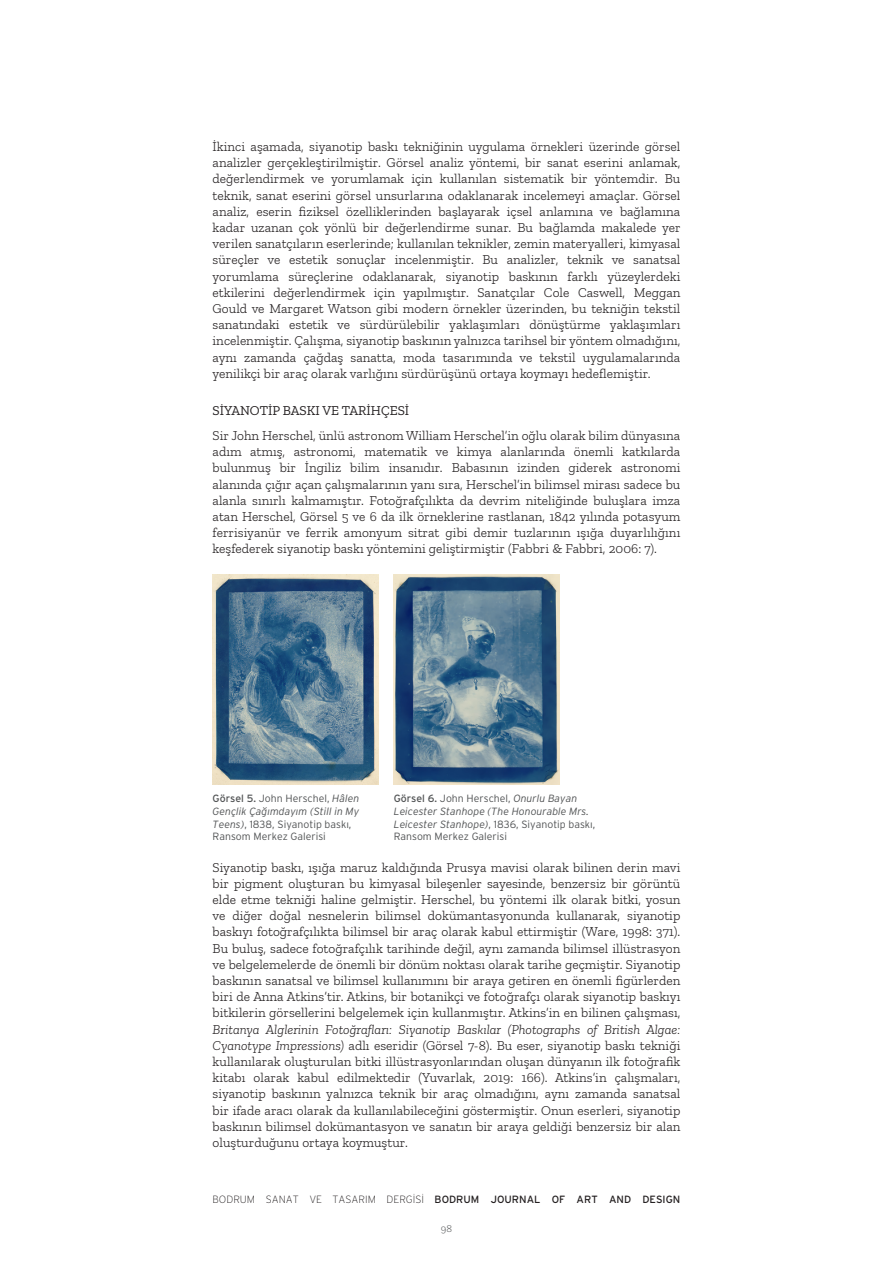
<style>
.page{position:relative;width:893px;height:1263px;background:#fff}
.page>*{position:absolute;margin:0;border:0;box-sizing:border-box;transform-origin:0 0}
.ana_metin{font:300 13.5px/16.2px "Zilla Slab";color:#231f20;text-align:justify}
.metin_ici_baslik{font:13.5px "Zilla Slab";color:#231f20}
.gorsel_etiketi{font:italic 300 10.5px/12.6px "Interstate";color:#525455}
.gorsel_etiketi-2{font:300 10.5px/12.6px "Interstate";color:#525455}
.t1{font:200 10.5px "Interstate";color:#231f20}
.t2{font:300 10.5px "Zilla Slab";color:#626465}
.s1{font-weight:400}
.s2{font-style:italic}
.s3{font-weight:400;font-style:normal}
.s4{font-style:normal}
</style>
<div class="page">
<img style="left:213px;top:574px;width:166px;height:210px">
<img style="left:394px;top:574px;width:166px;height:210px">
<p class="ana_metin" style="left:213px;top:138px;width:469px">İkinci aşamada, siyanotip baskı tekniğinin uygulama örnekleri üzerinde görsel analizler gerçekleştirilmiştir. Görsel analiz yöntemi, bir sanat eserini anlamak, değerlendirmek ve yorumlamak için kullanılan sistematik bir yöntemdir. Bu teknik, sanat eserini görsel unsurlarına odaklanarak incelemeyi amaçlar. Görsel analiz, eserin fiziksel özelliklerinden başlayarak içsel anlamına ve bağlamına kadar uzanan çok yönlü bir değerlendirme sunar. Bu bağlamda makalede yer verilen sanatçıların eserlerinde; kullanılan teknikler, zemin materyalleri, kimyasal süreçler ve estetik sonuçlar incelenmiştir. Bu analizler, teknik ve sanatsal yorumlama süreçlerine odaklanarak, siyanotip baskının farklı yüzeylerdeki etkilerini değerlendirmek için yapılmıştır. Sanatçılar Cole Caswell, Meggan Gould ve Margaret Watson gibi modern örnekler üzerinden, bu tekniğin tekstil sanatındaki estetik ve sürdürülebilir yaklaşımları dönüştürme yaklaşımları incelenmiştir. Çalışma, siyanotip baskının yalnızca tarihsel bir yöntem olmadığını, aynı zamanda çağdaş sanatta, moda tasarımında ve tekstil uygulamalarında yenilikçi bir araç olarak varlığını sürdürüşünü ortaya koymayı hedeflemiştir.</p>
<p class="metin_ici_baslik" style="left:213px;top:403px;width:198px">SİYANOTİP BASKI VE TARİHÇESİ</p>
<p class="ana_metin" style="left:213px;top:427px;width:469px">Sir John Herschel, ünlü astronom William Herschel’in oğlu olarak bilim dünyasına adım atmış, astronomi, matematik ve kimya alanlarında önemli katkılarda bulunmuş bir İngiliz bilim insanıdır. Babasının izinden giderek astronomi alanında çığır açan çalışmalarının yanı sıra, Herschel’in bilimsel mirası sadece bu alanla sınırlı kalmamıştır. Fotoğrafçılıkta da devrim niteliğinde buluşlara imza atan Herschel, Görsel 5 ve 6 da ilk örneklerine rastlanan, 1842 yılında potasyum ferrisiyanür ve ferrik amonyum sitrat gibi demir tuzlarının ışığa duyarlılığını keşfederek siyanotip baskı yöntemini geliştirmiştir (Fabbri &amp; Fabbri, 2006: 7).</p>
<p class="gorsel_etiketi-2" style="left:213px;top:792px;width:148px"><span class="s1">Görsel 5.</span> John Herschel, <span class="s2">Hâlen<br>Gençlik Çağımdayım (Still in My<br>Teens)</span>, 1838, Siyanotip baskı,<br>Ransom Merkez Galerisi</p>
<p class="gorsel_etiketi" style="left:394px;top:792px;width:203px"><span class="s3">Görsel 6.</span> <span class="s4">John Herschel,</span> Onurlu Bayan Leicester Stanhope (The Honourable Mrs.<br>Leicester Stanhope)<span class="s4">, 1836, Siyanotip baskı, Ransom Merkez Galerisi</span></p>
<p class="ana_metin" style="left:213px;top:859px;width:469px">Siyanotip baskı, ışığa maruz kaldığında Prusya mavisi olarak bilinen derin mavi bir pigment oluşturan bu kimyasal bileşenler sayesinde, benzersiz bir görüntü elde etme tekniği haline gelmiştir. Herschel, bu yöntemi ilk olarak bitki, yosun ve diğer doğal nesnelerin bilimsel dokümantasyonunda kullanarak, siyanotip baskıyı fotoğrafçılıkta bilimsel bir araç olarak kabul ettirmiştir (Ware, 1998: 371).<br>Bu buluş, sadece fotoğrafçılık tarihinde değil, aynı zamanda bilimsel illüstrasyon ve belgelemelerde de önemli bir dönüm noktası olarak tarihe geçmiştir. Siyanotip baskının sanatsal ve bilimsel kullanımını bir araya getiren en önemli figürlerden biri de Anna Atkins’tir. Atkins, bir botanikçi ve fotoğrafçı olarak siyanotip baskıyı bitkilerin görsellerini belgelemek için kullanmıştır. Atkins’in en bilinen çalışması, <span class="s2">Britanya Alglerinin Fotoğrafları: Siyanotip Baskılar (Photographs of British Algae:<br>Cyanotype Impressions)</span> adlı eseridir (Görsel 7-8). Bu eser, siyanotip baskı tekniği kullanılarak oluşturulan bitki illüstrasyonlarından oluşan dünyanın ilk fotoğrafik kitabı olarak kabul edilmektedir (Yuvarlak, 2019: 166). Atkins’in çalışmaları, siyanotip baskının yalnızca teknik bir araç olmadığını, aynı zamanda sanatsal bir ifade aracı olarak da kullanılabileceğini göstermiştir. Onun eserleri, siyanotip baskının bilimsel dokümantasyon ve sanatın bir araya geldiği benzersiz bir alan oluşturduğunu ortaya koymuştur.</p>
<p class="t1" style="left:213px;top:1193px;width:469px">BODRUM SANAT VE TASARIM DERGİSİ <span class="s1">BODRUM JOURNAL OF ART AND DESIGN</span></p>
<p class="t2" style="left:441px;top:1223px;width:13px">98</p>
</div>
